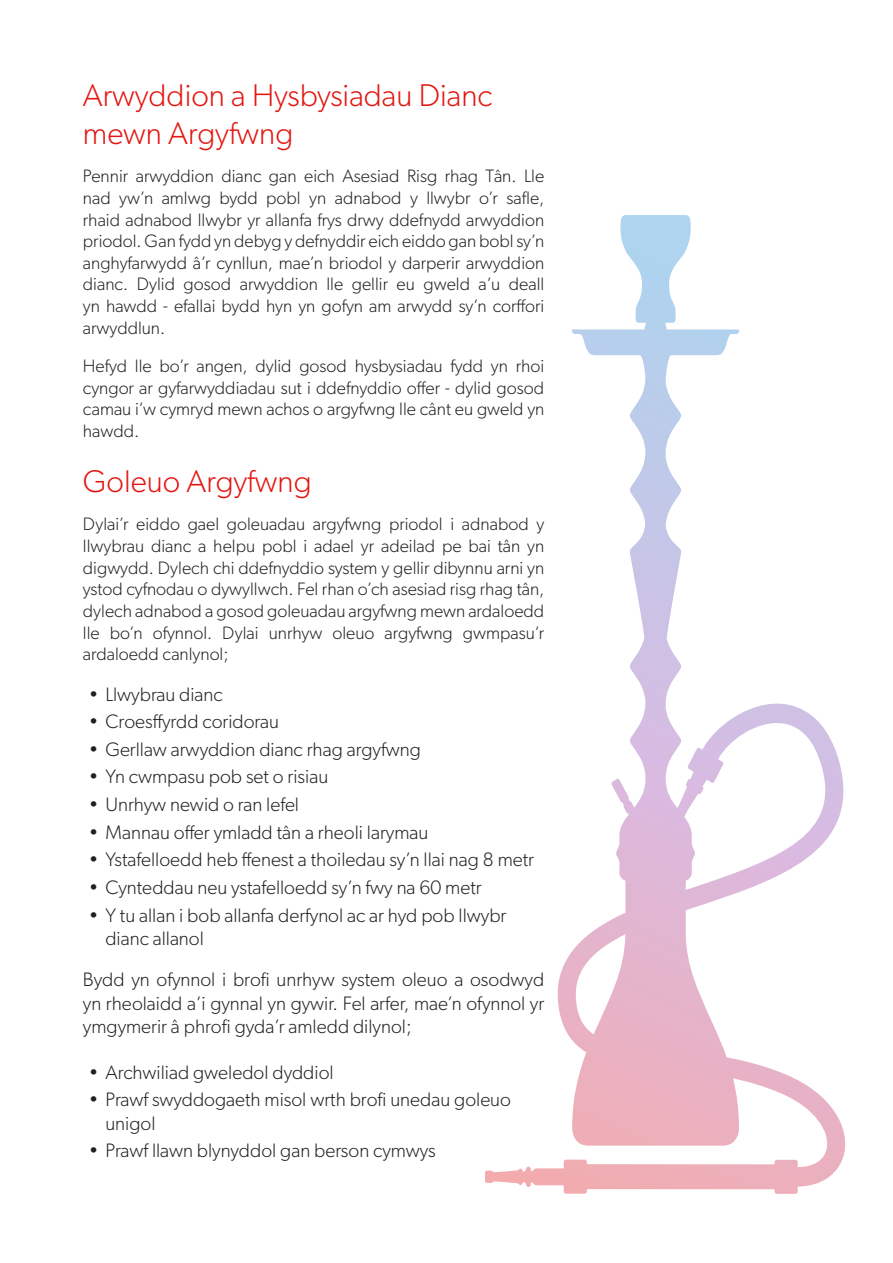
<style>
.page{position:relative;width:893px;height:1263px;background:#fff}
.page>*{position:absolute;margin:0;border:0;box-sizing:border-box;transform-origin:0 0}
.t1{font:300 31.5px/37.8px "Gibson";color:#e31712}
.t2{font:300 19.5px/23.4px "Gibson";color:#231f20}
.t3{font:300 18px/21.6px "Gibson";color:#231f20;text-align:justify}
</style>
<div class="page">
<svg style="left:485px;top:215px;width:361px;height:979px"></svg>
<p class="t1" style="left:83px;top:76px;width:411px">Arwyddion a Hysbysiadau Dianc mewn Argyfwng</p>
<p class="t3" style="left:83px;top:165px;width:463px">Pennir arwyddion dianc gan eich Asesiad Risg rhag Tân. Lle nad yw’n amlwg bydd pobl yn adnabod y llwybr o’r safle, rhaid adnabod llwybr yr allanfa frys drwy ddefnydd arwyddion priodol. Gan fydd yn debyg y defnyddir eich eiddo gan bobl sy’n anghyfarwydd â’r cynllun, mae’n briodol y darperir arwyddion dianc. Dylid gosod arwyddion lle gellir eu gweld a’u deall yn hawdd - efallai bydd hyn yn gofyn am arwydd sy’n corffori arwyddlun.</p>
<p class="t3" style="left:83px;top:355px;width:463px">Hefyd lle bo’r angen, dylid gosod hysbysiadau fydd yn rhoi cyngor ar gyfarwyddiadau sut i ddefnyddio offer - dylid gosod camau i’w cymryd mewn achos o argyfwng lle cânt eu gweld yn hawdd.</p>
<p class="t1" style="left:83px;top:462px;width:230px">Goleuo Argyfwng</p>
<p class="t3" style="left:83px;top:513px;width:463px">Dylai’r eiddo gael goleuadau argyfwng priodol i adnabod y llwybrau dianc a helpu pobl i adael yr adeilad pe bai tân yn digwydd. Dylech chi ddefnyddio system y gellir dibynnu arni yn ystod cyfnodau o dywyllwch. Fel rhan o’ch asesiad risg rhag tân, dylech adnabod a gosod goleuadau argyfwng mewn ardaloedd lle bo’n ofynnol. Dylai unrhyw oleuo argyfwng gwmpasu’r ardaloedd canlynol;</p>
<p class="t2" style="left:89px;top:682px;width:135px">• Llwybrau dianc</p>
<p class="t2" style="left:89px;top:709px;width:192px">• Croesffyrdd coridorau</p>
<p class="t2" style="left:89px;top:737px;width:333px">• Gerllaw arwyddion dianc rhag argyfwng</p>
<p class="t2" style="left:89px;top:765px;width:241px">• Yn cwmpasu pob set o risiau</p>
<p class="t2" style="left:89px;top:792px;width:212px">• Unrhyw newid o ran lefel</p>
<p class="t2" style="left:89px;top:820px;width:341px">• Mannau offer ymladd tân a rheoli larymau</p>
<p class="t2" style="left:89px;top:848px;width:447px">• Ystafelloedd heb ffenest a thoiledau sy’n llai nag 8 metr</p>
<p class="t2" style="left:89px;top:875px;width:394px">• Cynteddau neu ystafelloedd sy’n fwy na 60 metr</p>
<p class="t2" style="left:105px;top:903px;width:403px;text-indent:-16px">• Y tu allan i bob allanfa derfynol ac ar hyd pob llwybr dianc allanol</p>
<p class="t2" style="left:83px;top:968px;width:463px;text-align:justify">Bydd yn ofynnol i brofi unrhyw system oleuo a osodwyd yn rheolaidd a’i gynnal yn gywir. Fel arfer, mae’n ofynnol yr ymgymerir â phrofi gyda’r amledd dilynol;</p>
<p class="t2" style="left:89px;top:1060px;width:246px">• Archwiliad gweledol dyddiol</p>
<p class="t2" style="left:105px;top:1087px;width:407px;text-indent:-16px">• Prawf swyddogaeth misol wrth brofi unedau goleuo unigol</p>
<p class="t2" style="left:89px;top:1138px;width:348px">• Prawf llawn blynyddol gan berson cymwys</p>
</div>
